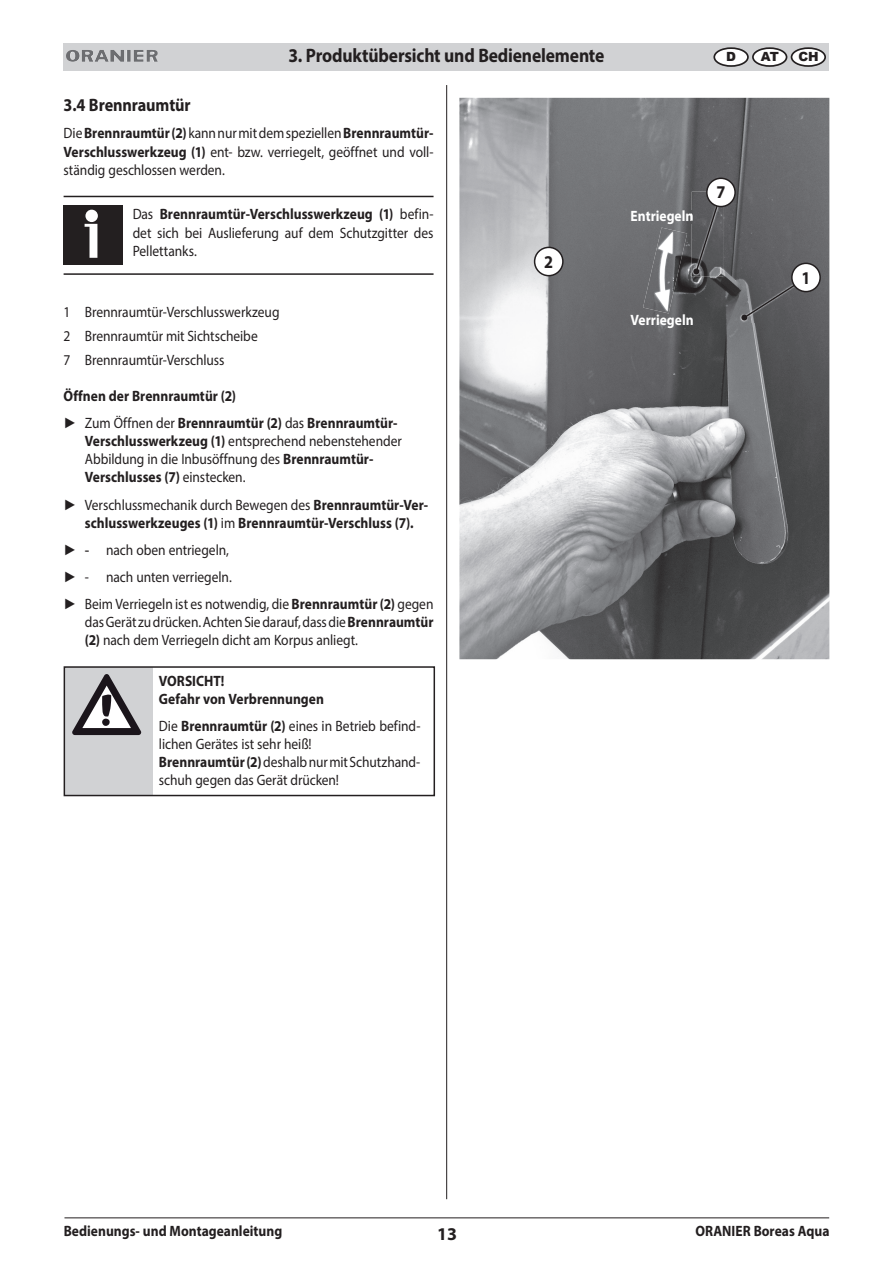
<style>
.page{position:relative;width:893px;height:1263px;background:#fff}
.page>*{position:absolute;margin:0;border:0;box-sizing:border-box;transform-origin:0 0}
.t1{font:700 19.5px "Myriad Pro";letter-spacing:-.01em;color:#231f20;scale:.9 1}
.t2{font:700 18px "Myriad Pro";letter-spacing:-.005em;color:#231f20;scale:.9 1}
.t3{font:700 18px "Myriad Pro";letter-spacing:-.005em;color:#231f20}
.t4{font:15px/18px "Myriad Pro";letter-spacing:-.005em;color:#231f20;scale:.9 1}
.t5{font:700 15px/18px "Myriad Pro";color:#231f20;scale:.9 1}
.t6{font:700 15px "Myriad Pro";color:#fff;scale:.9 1}
.t7{font:900 12.6px "Arial";color:#231f20}
.s1{font-weight:700}
.s2{font-family:"Arial";font-weight:400}
.s3{font-weight:400}
.s4{font-family:"Arial"}
</style>
<div class="page">
<div style="left:64px;top:43px;width:765px;height:27px;background:#d1d2d4"></div>
<img style="left:97px;top:50px;width:27px;height:12px">
<hr style="left:64px;top:1217px;width:765px;height:1px;background:#231f20">
<div style="left:714px;top:48px;width:34px;height:18px;background:#fff;border-radius:50%"></div>
<div style="left:713px;top:47px;width:36px;height:20px;border:2px solid #231f20;border-radius:50%"></div>
<hr style="left:446px;top:85px;width:1px;height:1114px;background:#231f20">
<div style="left:753px;top:48px;width:33px;height:18px;background:#fff;border-radius:50%"></div>
<div style="left:752px;top:47px;width:35px;height:20px;border:2px solid #231f20;border-radius:50%"></div>
<div style="left:791px;top:48px;width:34px;height:18px;background:#fff;border-radius:50%"></div>
<div style="left:791px;top:47px;width:35px;height:20px;border:2px solid #231f20;border-radius:50%"></div>
<div style="left:64px;top:205px;width:59px;height:59px;background:#231f20"></div>
<div style="left:85px;top:210px;width:13px;height:12px;background:#fff;border-radius:50%"></div>
<svg style="left:84px;top:224px;width:13px;height:34px"></svg>
<hr style="left:64px;top:196px;width:370px;height:1px;background:#231f20">
<hr style="left:64px;top:273px;width:370px;height:2px;background:#231f20">
<div style="left:64px;top:667px;width:89px;height:128px;background:#d1d2d4"></div>
<div style="left:64px;top:666px;width:371px;height:130px;border:2px solid #231f20"></div>
<svg style="left:72px;top:674px;width:69px;height:61px"></svg>
<img style="left:459px;top:98px;width:370px;height:561px">
<div style="left:535px;top:247px;width:28px;height:29px;background:#fff;border-radius:50%"></div>
<div style="left:534px;top:247px;width:30px;height:29px;border:2px solid #231f20;border-radius:50%"></div>
<img style="left:740px;top:276px;width:67px;height:46px">
<svg style="left:741px;top:276px;width:66px;height:45px;background:#5f5f62"></svg>
<div style="left:792px;top:263px;width:28px;height:29px;background:#fff;border-radius:50%"></div>
<div style="left:791px;top:263px;width:30px;height:29px;border:2px solid #231f20;border-radius:50%"></div>
<img style="left:643px;top:228px;width:44px;height:85px">
<svg style="left:655px;top:232px;width:19px;height:79px"></svg>
<svg style="left:692px;top:192px;width:31px;height:83px;background:#5b5b5d"></svg>
<div style="left:707px;top:178px;width:28px;height:29px;background:#fff;border-radius:50%"></div>
<div style="left:706px;top:178px;width:30px;height:29px;border:2px solid #231f20;border-radius:50%"></div>
<h1 class="t1" style="left:288px;top:43px;width:353px">3. Produktübersicht und Bedienelemente</h1>
<p class="t7" style="left:761px;top:47px;width:19px">AT</p>
<p class="t7" style="left:798px;top:47px;width:22px">CH</p>
<p class="t7" style="left:726px;top:47px;width:11px">D</p>
<p class="t2" style="left:64px;top:93px;width:143px">3.4 Brennraumtür</p>
<p class="t4" style="left:64px;top:124px;width:413px;text-align:justify">Die <span class="s1">Brennraumtür (2)</span> kann nur mit dem speziellen <span class="s1">Brennraumtür-Verschlusswerkzeug (1)</span> ent- bzw. verriegelt, geöffnet und voll&shy;ständig geschlossen werden.</p>
<p class="t4" style="left:133px;top:205px;width:336px;text-align:justify">Das <span class="s1">Brennraumtür-Verschlusswerkzeug (1)</span> befin&shy;det sich bei Auslieferung auf dem Schutzgitter des Pellettanks.</p>
<p class="t4" style="left:64px;top:300px;width:241px;line-height:24px">1 Brennraumtür-Verschlusswerkzeug<br>2 Brennraumtür mit Sichtscheibe<br>7 Brennraumtür-Verschluss</p>
<p class="t5" style="left:64px;top:382px;width:372px;line-height:27.2px">Öffnen der Brennraumtür (2)<br><span class="s2">►</span> <span class="s3">Zum Öffnen der</span> Brennraumtür (2) <span class="s3">das</span> Brennraumtür-</p>
<p class="t4" style="left:85px;top:432px;width:354px"><span class="s1">Verschlusswerkzeug (1)</span> entsprechend nebenstehender<br>Abbildung in die Inbusöffnung des <span class="s1">Brennraumtür-<br>Verschlusses (7)</span> einstecken.</p>
<p class="t5" style="left:64px;top:495px;width:407px;text-align:center"><span class="s2">►</span> <span class="s3">Verschlussmechanik durch Bewegen des</span> Brennraumtür-Ver&shy;schlusswerkzeuges (1) <span class="s3">im</span> Brennraumtür-Verschluss (7).</p>
<p class="t4" style="left:64px;top:536px;width:413px;line-height:27.2px"><span class="s4">► -</span> nach oben entriegeln,<br><span class="s4">►</span> - nach unten verriegeln.<br><span class="s4">►</span> Beim Verriegeln ist es notwendig, die <span class="s1">Brennraumtür (2)</span> gegen</p>
<p class="t4" style="left:85px;top:613px;width:389px">das Gerät zu drücken. Achten Sie darauf, dass die <span class="s1">Brennraumtür (2)</span> nach dem Verriegeln dicht am Korpus anliegt.</p>
<p class="t5" style="left:159px;top:671px;width:185px">VORSICHT!<br>Gefahr von Verbrennungen</p>
<p class="t4" style="left:159px;top:717px;width:292px">Die <span class="s1">Brennraumtür (2)</span> eines in Betrieb befind&shy;lichen Gerätes ist sehr heiß!<br><span class="s1">Brennraumtür (2)</span> deshalb nur mit Schutzhand&shy;schuh gegen das Gerät drücken!</p>
<p class="t2" style="left:544px;top:250px;width:11px">2</p>
<p class="t6" style="left:631px;top:206px;width:71px">Entriegeln</p>
<p class="t2" style="left:716px;top:181px;width:11px">7</p>
<p class="t6" style="left:631px;top:310px;width:72px">Verriegeln</p>
<p class="t2" style="left:801px;top:266px;width:11px">1</p>
<p class="t5" style="left:64px;top:1221px;width:244px">Bedienungs- und Montageanleitung</p>
<p class="t5" style="left:695px;top:1221px;width:151px">ORANIER Boreas Aqua</p>
<p class="t3" style="left:437px;top:1222px;width:21px">13</p>
</div>
